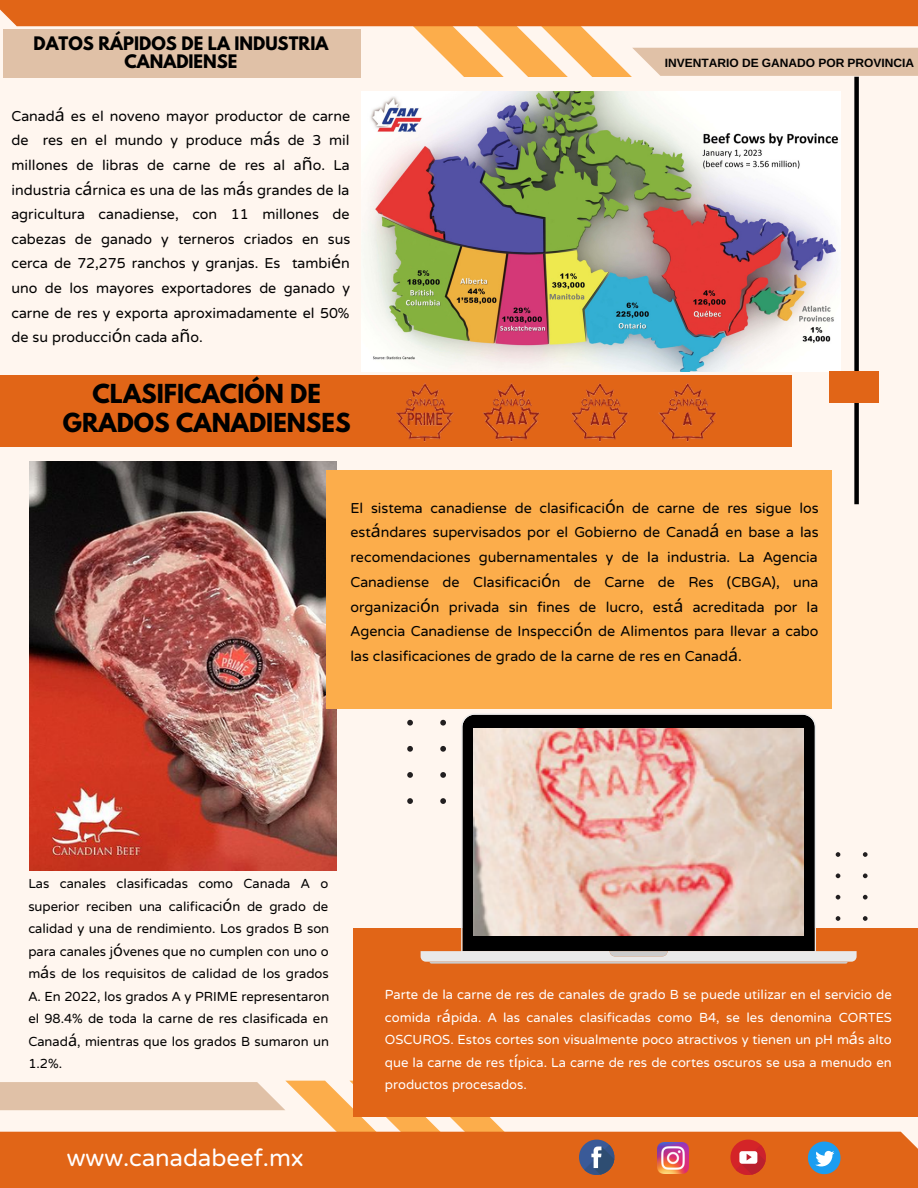
<style>
.page{position:relative;width:918px;height:1188px;background:#fff6ef}
.page>*{position:absolute;margin:0;border:0;box-sizing:border-box;transform-origin:0 0}
.t1{font:29.85px "NTR";color:#fff}
.t2{font:700 23.25px/29.2px "League Spartan";color:#000;text-align:center}
.t3{font:17.85px/24.6px "NTR";color:#000;text-align:justify}
.t4{font:700 16.5px/18px "League Spartan";color:#000;text-align:center}
.t5{font:16.35px/22.5px "NTR";color:#000;text-align:justify}
.t6{font:16.35px/22.5px "NTR";color:#fff;text-align:justify}
.t7{font:12px "Ramabhadra";color:#000}
.s1{font-family:"Noto Sans"}
</style>
<div class="page">
<div style="left:854px;top:77px;width:5px;height:427px;background:#000"></div>
<svg style="left:0;top:0;width:918px;height:77px"></svg>
<div style="left:0;top:375px;width:792px;height:72px;background:#e16517"></div>
<div style="left:4px;top:29px;width:357px;height:48px;background:#e0c1a7"></div>
<img style="left:361px;top:91px;width:479px;height:280px">
<svg style="left:0;top:1081px;width:561px;height:51px"></svg>
<div style="left:0;top:1132px;width:918px;height:56px;background:#e16517"></div>
<div style="left:829px;top:371px;width:50px;height:32px;background:#e16517"></div>
<img style="left:30px;top:461px;width:307px;height:410px">
<div style="left:326px;top:470px;width:506px;height:239px;background:#fcad4b"></div>
<div style="left:353px;top:929px;width:565px;height:188px;background:#e16517"></div>
<svg style="left:407px;top:719px;width:6px;height:85px"></svg>
<svg style="left:862px;top:852px;width:6px;height:69px"></svg>
<svg style="left:421px;top:714px;width:436px;height:248px"></svg>
<svg style="left:610px;top:951px;width:58px;height:5px"></svg>
<svg style="left:430px;top:962px;width:418px;height:2px"></svg>
<img style="left:473px;top:729px;width:331px;height:207px">
<div style="left:579px;top:1140px;width:35px;height:35px;background:#3a5a98;border-radius:50%"></div>
<svg style="left:584px;top:1145px;width:32px;height:32px"></svg>
<img style="left:657px;top:1142px;width:32px;height:32px">
<div style="left:730px;top:1140px;width:36px;height:35px;background:#d42428;border-radius:50%"></div>
<svg style="left:736px;top:1145px;width:32px;height:32px"></svg>
<svg style="left:808px;top:1142px;width:33px;height:32px"></svg>
<img style="left:395px;top:383px;width:322px;height:59px">
<p class="t4" style="left:34px;top:37px;width:296px">DATOS RÁPIDOS DE LA INDUSTRIA<br>CANADIENSE</p>
<p class="t3" style="left:11px;top:102px;width:340px">Canad<span class="s1">á</span> es el noveno mayor productor de carne de res en el mundo y produce m<span class="s1">á</span>s de 3 mil millones de libras de carne de res al a<span class="s1">ñ</span>o. La industria c<span class="s1">á</span>rnica es una de las m<span class="s1">á</span>s grandes de la agricultura canadiense, con 11 millones de cabezas de ganado y terneros criados en sus cerca de 72,275 ranchos y granjas. Es tambi<span class="s1">é</span>n uno de los mayores exportadores de ganado y carne de res y exporta aproximadamente el 50% de su producci<span class="s1">ó</span>n cada a<span class="s1">ñ</span>o.</p>
<p class="t2" style="left:63px;top:382px;width:289px">CLASIFICACIÓN DE<br>GRADOS CANADIENSES</p>
<p class="t7" style="left:665px;top:56px;width:251px">INVENTARIO DE GANADO POR PROVINCIA</p>
<p class="t3" style="left:350px;top:494px;width:470px">El sistema canadiense de clasificaci<span class="s1">ó</span>n de carne de res sigue los est<span class="s1">á</span>ndares supervisados por el Gobierno de Canad<span class="s1">á</span> en base a las recomendaciones gubernamentales y de la industria. La Agencia Canadiense de Clasificaci<span class="s1">ó</span>n de Carne de Res (CBGA), una organizaci<span class="s1">ó</span>n privada sin fines de lucro, est<span class="s1">á</span> acreditada por la Agencia Canadiense de Inspecci<span class="s1">ó</span>n de Alimentos para llevar a cabo las clasificaciones de grado de la carne de res en Canad<span class="s1">á</span>.</p>
<p class="t5" style="left:28px;top:871px;width:302px">Las canales clasificadas como Canada A o superior reciben una calificaci<span class="s1">ó</span>n de grado de calidad y una de rendimiento. Los grados B son para canales j<span class="s1">ó</span>venes que no cumplen con uno o m<span class="s1">á</span>s de los requisitos de calidad de los grados A. En 2022, los grados A y PRIME representaron el 98.4% de toda la carne de res clasificada en Canad<span class="s1">á</span>, mientras que los grados B sumaron un 1.2%.</p>
<p class="t1" style="left:67px;top:1138px;width:239px">www.canadabeef.mx</p>
<p class="t6" style="left:385px;top:982px;width:509px">Parte de la carne de res de canales de grado B se puede utilizar en el servicio de comida r<span class="s1">á</span>pida. A las canales clasificadas como B4, se les denomina CORTES OSCUROS. Estos cortes son visualmente poco atractivos y tienen un pH m<span class="s1">á</span>s alto que la carne de res t<span class="s1">í</span>pica. La carne de res de cortes oscuros se usa a menudo en productos procesados.</p>
</div>
